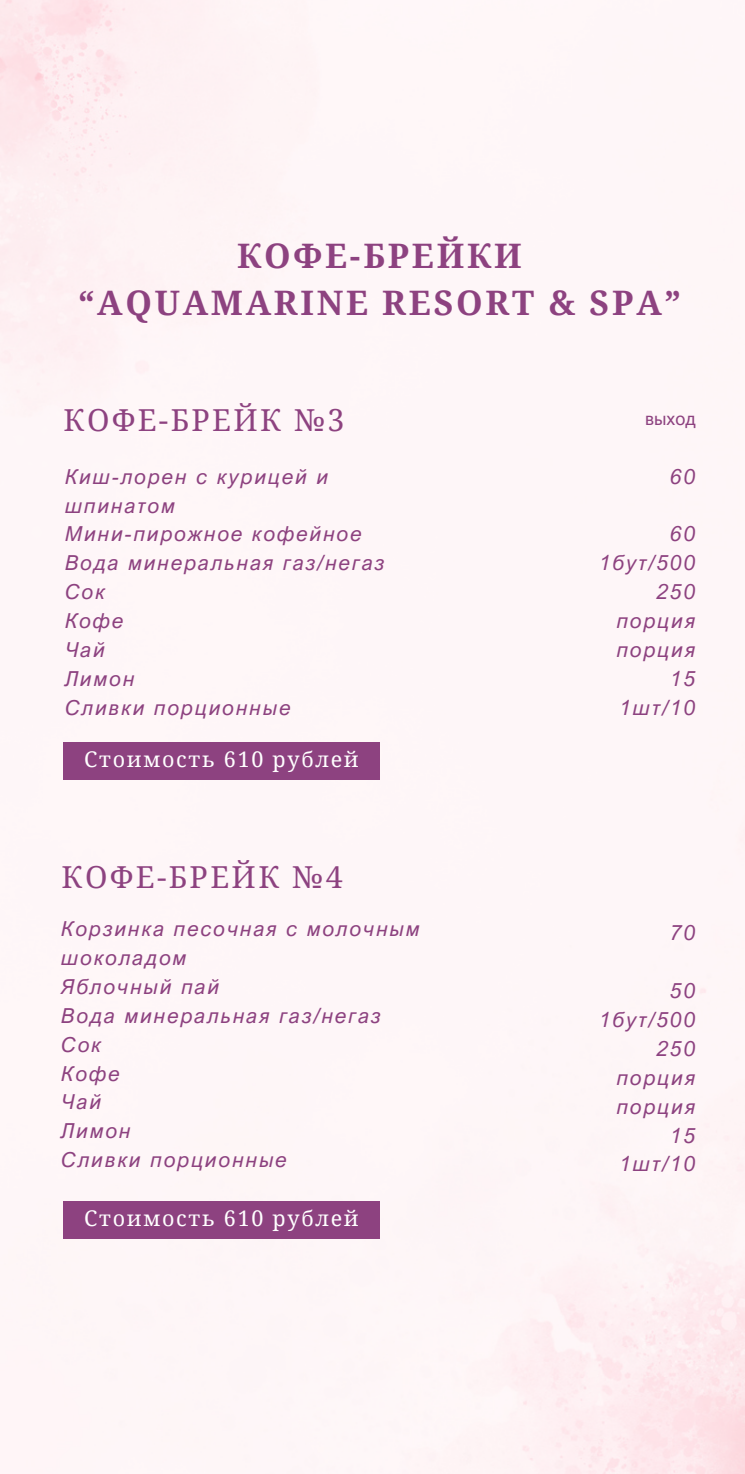
<style>
.page{position:relative;width:745px;height:1474px;background:#fff}
.page>*{position:absolute;margin:0;border:0;box-sizing:border-box;transform-origin:0 0}
.t1{font:700 33.77px/47.2px "Noto Serif";letter-spacing:.08em;color:#8d4280;text-align:center}
.t2{font:30.28px "Noto Serif";letter-spacing:.08em;color:#8d4280}
.t3{font:21.53px "Noto Serif";letter-spacing:.08em;color:#fff}
.t4{font:italic 20.65px/28.9px "Arial Nova";letter-spacing:.095em;color:#8d4280}
.t5{font:17.85px "Arial Nova";color:#8d4280}
</style>
<div class="page">
<div style="left:0;top:0;width:744px;height:1474px;background:#fef6f8"></div>
<div style="left:63px;top:1201px;width:316px;height:38px;background:#8d4280"></div>
<div style="left:63px;top:742px;width:316px;height:38px;background:#8d4280"></div>
<p class="t1" style="left:78px;top:231px;width:604px">КОФЕ-БРЕЙКИ<br>“AQUAMARINE RESORT &amp; SPA”</p>
<h1 class="t2" style="left:63px;top:398px;width:282px">КОФЕ-БРЕЙК №3</h1>
<h2 class="t4" style="left:65px;top:461px;width:321px">Киш-лорен с курицей и шпинатом<br>Мини-пирожное кофейное<br>Вода минеральная газ/негаз<br>Сок<br>Кофе<br>Чай<br>Лимон<br>Cливки порционные</h2>
<h3 class="t3" style="left:84px;top:744px;width:276px">Стоимость 610 рублей</h3>
<h3 class="t5" style="left:644px;top:408px;width:52px">выход</h3>
<h3 class="t4" style="left:670px;top:461px;width:26px">60</h3>
<h3 class="t4" style="left:599px;top:519px;width:97px;text-align:right">60<br>1бут/500<br>250 порция порция<br>15<br>1шт/10</h3>
<h3 class="t2" style="left:62px;top:855px;width:282px">КОФЕ-БРЕЙК №4</h3>
<h2 class="t4" style="left:62px;top:914px;width:360px">Корзинка песочная с молочным шоколадом<br>Яблочный пай<br>Вода минеральная газ/негаз<br>Сок<br>Кофе<br>Чай<br>Лимон<br>Cливки порционные</h2>
<h3 class="t4" style="left:670px;top:918px;width:26px">70</h3>
<h3 class="t4" style="left:599px;top:976px;width:97px;text-align:right">50<br>1бут/500<br>250 порция порция<br>15<br>1шт/10</h3>
<h3 class="t3" style="left:84px;top:1203px;width:276px">Стоимость 610 рублей</h3>
</div>
